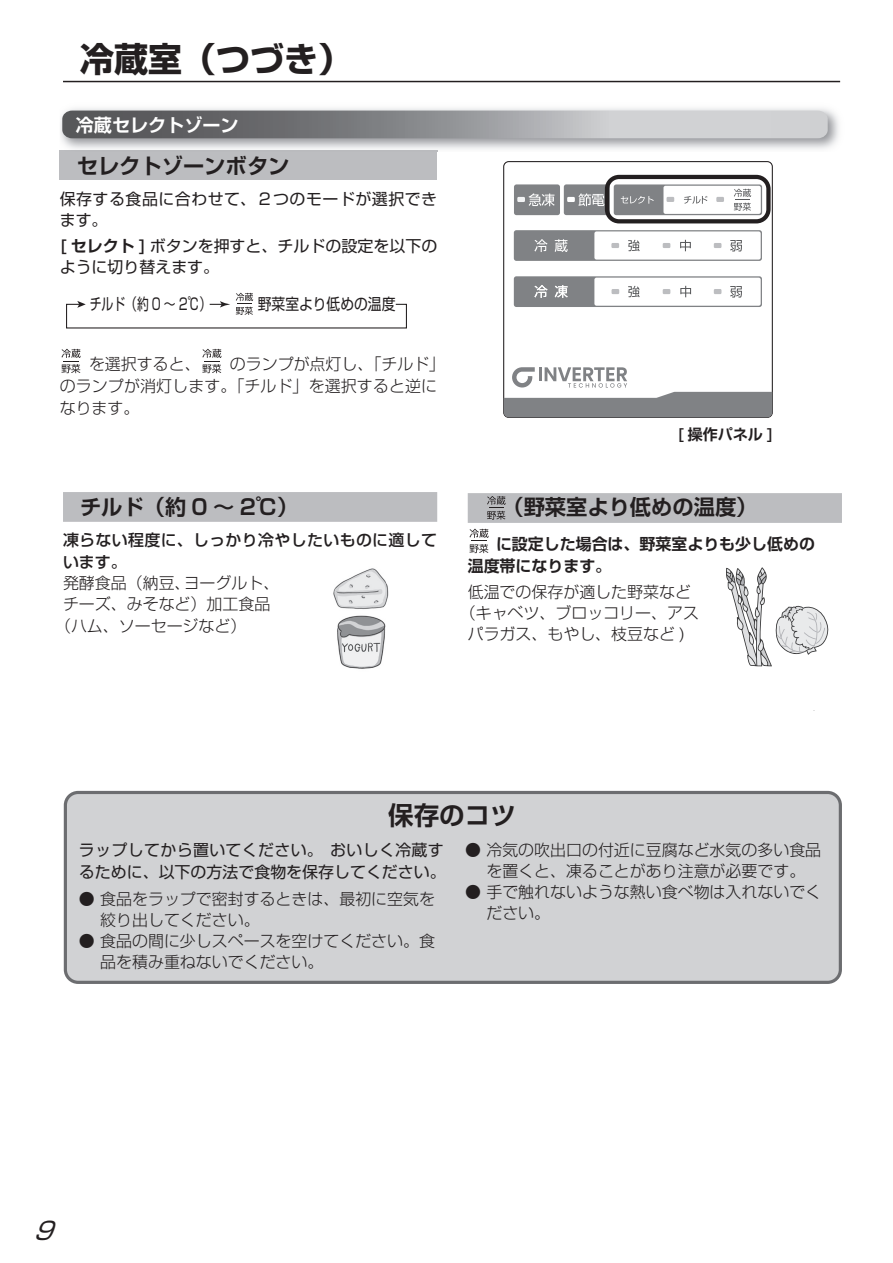
<style>
.page{position:relative;width:893px;height:1263px;background:#fff}
.page>*{position:absolute;margin:0;border:0;box-sizing:border-box;transform-origin:0 0}
.t1{font:700 34.05px "Shin Go Pro";color:#231f20}
.t2{font:700 25.5px "Shin Go Pro De";color:#231f20}
.t3{font:italic 24.45px "Shin Go Pro";color:#231f20}
.t4{font:700 21.3px "Shin Go Pro De";color:#231f20}
.t5{font:700 18px "Shin Go Pro De";color:#fff}
.t6{font:300 15.9px/21.3px "Shin Go Pro";color:#231f20}
.t7{font:15.9px/21.3px "Shin Go Pro";color:#231f20}
.t8{font:700 15.9px/22.4px "Shin Go Pro De";color:#231f20}
.t9{font:500 15.9px/21.3px "Shin Go Pro";letter-spacing:.02em;color:#231f20}
.t10{font:15.9px/21.3px "Shin Go Pro";letter-spacing:.03em;color:#231f20}
.t11{font:15.9px "Shin Go Pro";color:#231f20;scale:.74 1}
.t12{font:15.9px "Shin Go Pro";color:#231f20;scale:.86 1}
.t13{font:700 15px "Shin Go Pro De";color:#231f20}
.t14{font:300 13.8px "Shin Go Pro";color:#231f20}
.s1{font-family:"Shin Go Pro De";font-weight:700}
.s2{font-weight:700}
</style>
<div class="page">
<div style="left:60px;top:151px;width:377px;height:29px;background:#bcbdc0"></div>
<svg style="left:66px;top:293px;width:341px;height:36px"></svg>
<svg style="left:61px;top:348px;width:17px;height:26px"></svg>
<svg style="left:62px;top:349px;width:19px;height:24px"></svg>
<svg style="left:207px;top:348px;width:15px;height:26px"></svg>
<svg style="left:202px;top:349px;width:19px;height:24px"></svg>
<div style="left:614px;top:184px;width:148px;height:31px;background:#808285;border-radius:3px"></div>
<div style="left:514px;top:184px;width:46px;height:31px;background:#808285;border-radius:3px"></div>
<div style="left:564px;top:184px;width:46px;height:31px;background:#808285;border-radius:3px"></div>
<div style="left:517px;top:197px;width:8px;height:5px;background:#f2f3f4"></div>
<div style="left:663px;top:186px;width:98px;height:28px;background:#fff;border-radius:2px"></div>
<div style="left:716px;top:197px;width:8px;height:5px;background:#bcbdc0"></div>
<div style="left:666px;top:197px;width:8px;height:5px;background:#bcbdc0"></div>
<div style="left:567px;top:197px;width:8px;height:5px;background:#fff"></div>
<div style="left:514px;top:230px;width:248px;height:31px;background:#808285;border-radius:3px"></div>
<div style="left:594px;top:231px;width:167px;height:29px;background:#fff;border-radius:2px"></div>
<svg style="left:714px;top:243px;width:7px;height:5px"></svg>
<div style="left:611px;top:243px;width:8px;height:5px;background:#bcbdc0"></div>
<svg style="left:663px;top:243px;width:7px;height:5px"></svg>
<svg style="left:578px;top:193px;width:26px;height:13px"></svg>
<svg style="left:529px;top:193px;width:26px;height:13px"></svg>
<svg style="left:555px;top:239px;width:13px;height:13px"></svg>
<svg style="left:534px;top:239px;width:13px;height:13px"></svg>
<svg style="left:628px;top:240px;width:12px;height:11px"></svg>
<svg style="left:680px;top:240px;width:11px;height:11px"></svg>
<svg style="left:730px;top:240px;width:12px;height:11px"></svg>
<svg style="left:684px;top:196px;width:23px;height:8px"></svg>
<svg style="left:621px;top:196px;width:33px;height:8px"></svg>
<svg style="left:734px;top:189px;width:17px;height:22px"></svg>
<div style="left:503px;top:161px;width:270px;height:257px;border:1px solid #231f20;border-radius:5px"></div>
<svg style="left:504px;top:367px;width:268px;height:50px"></svg>
<div style="left:514px;top:276px;width:248px;height:31px;background:#808285;border-radius:3px"></div>
<div style="left:594px;top:278px;width:167px;height:28px;background:#fff;border-radius:2px"></div>
<svg style="left:714px;top:289px;width:7px;height:5px"></svg>
<div style="left:611px;top:289px;width:8px;height:5px;background:#bcbdc0"></div>
<svg style="left:663px;top:289px;width:7px;height:5px"></svg>
<svg style="left:680px;top:286px;width:11px;height:11px"></svg>
<svg style="left:730px;top:286px;width:12px;height:12px"></svg>
<svg style="left:628px;top:286px;width:12px;height:11px"></svg>
<svg style="left:534px;top:285px;width:13px;height:13px"></svg>
<svg style="left:555px;top:285px;width:13px;height:13px"></svg>
<div style="left:605px;top:175px;width:166px;height:48px;border:4px solid #231f20;border-radius:12px"></div>
<div style="left:63px;top:492px;width:374px;height:30px;background:#bcbdc0"></div>
<svg style="left:62px;top:111px;width:766px;height:27px;background:#96979a"></svg>
<div style="left:65px;top:792px;width:775px;height:190px;background:#d1d2d4;border-radius:13px"></div>
<div style="left:64px;top:791px;width:778px;height:193px;border:3px solid #6c6d70;border-radius:13px"></div>
<hr style="left:63px;top:81px;width:777px;height:1px;background:#231f20">
<div style="left:468px;top:493px;width:374px;height:30px;background:#bcbdc0"></div>
<svg style="left:487px;top:496px;width:19px;height:24px"></svg>
<svg style="left:469px;top:529px;width:20px;height:24px"></svg>
<img style="left:333px;top:568px;width:56px;height:101px">
<svg style="left:726px;top:567px;width:103px;height:99px"></svg>
<h1 class="t1" style="left:80px;top:33px;width:274px">冷蔵室（つづき）</h1>
<p class="t7" style="left:156px;top:44px;width:33px">中　</p>
<p class="t7" style="left:268px;top:44px;width:94px">　中 - 弱　　</p>
<p class="t14" style="left:83px;top:61px;width:140px">（約－20～－18℃）</p>
<p class="t14" style="left:239px;top:61px;width:140px">（中より約 1℃高め）</p>
<p class="t5" style="left:76px;top:110px;width:164px">冷蔵セレクトゾーン</p>
<h3 class="t4" style="left:77px;top:148px;width:214px">セレクトゾーンボタン</h3>
<p class="t10" style="left:60px;top:186px;width:379px">保存する食品に合わせて、２つのモードが選択できます。</p>
<p class="t7" style="left:60px;top:233px;width:379px"><span class="s1">[ セレクト ]</span> ボタンを押すと、チルドの設定を以下のように切り替えます。</p>
<p class="t7" style="left:104px;top:185px;width:33px">急凍</p>
<p class="t7" style="left:205px;top:185px;width:33px">製氷</p>
<p class="t7" style="left:310px;top:185px;width:65px">製氷停止</p>
<p class="t11" style="left:90px;top:291px;width:166px">チルド（約 0 ～ 2℃）</p>
<p class="t12" style="left:258px;top:291px;width:162px">野菜室より低めの温度</p>
<p class="t6" style="left:60px;top:351px;width:387px;line-height:22.4px;text-indent:170px">のランプが点灯し、「チルド」のランプが消灯します。「チルド」を選択すると逆になります。</p>
<p class="t6" style="left:89px;top:351px;width:113px">を選択すると、</p>
<h3 class="t4" style="left:80px;top:489px;width:220px">チルド（約 0 〜 2℃）</h3>
<p class="t9" style="left:63px;top:528px;width:376px">凍らない程度に、しっかり冷やしたいものに適しています。</p>
<p class="t6" style="left:63px;top:570px;width:218px">発酵食品（納豆、ヨーグルト、</p>
<p class="t6" style="left:63px;top:592px;width:209px">チーズ、みそなど）加工食品</p>
<p class="t6" style="left:55px;top:613px;width:193px">（ハム、ソーセージなど）</p>
<p class="t13" style="left:677px;top:422px;width:97px">[ 操作パネル ]</p>
<h3 class="t4" style="left:502px;top:489px;width:257px">（野菜室より低めの温度）</h3>
<p class="t8" style="left:468px;top:531px;width:349px;text-indent:28px">に設定した場合は、野菜室よりも少し低めの温度帯になります。</p>
<p class="t6" style="left:460px;top:579px;width:241px;text-align:center">低温での保存が適した野菜など（キャベツ、ブロッコリー、アスパラガス、もやし、枝豆など )</p>
<h2 class="t2" style="left:388px;top:794px;width:129px">保存のコツ</h2>
<p class="t7" style="left:79px;top:836px;width:368px;line-height:22.4px">ラップしてから置いてください。 おいしく冷蔵するために、以下の方法で食物を保存してください。</p>
<p class="t6" style="left:100px;top:886px;width:336px;text-indent:-21px"><span class="s2">●</span> 食品をラップで密封するときは、最初に空気を絞り出してください。</p>
<p class="t6" style="left:100px;top:928px;width:336px;text-indent:-21px"><span class="s2">●</span> 食品の間に少しスペースを空けてください。食品を積み重ねないでください。</p>
<p class="t6" style="left:465px;top:837px;width:358px;text-align:center"><span class="s2">●</span> 冷気の吹出口の付近に豆腐など水気の多い食品を置くと、凍ることがあり注意が必要です。</p>
<p class="t6" style="left:486px;top:879px;width:336px;text-indent:-21px"><span class="s2">●</span> 手で触れないような熱い食べ物は入れないでください。</p>
<h3 class="t3" style="left:33px;top:1211px;width:33px">9</h3>
</div>
